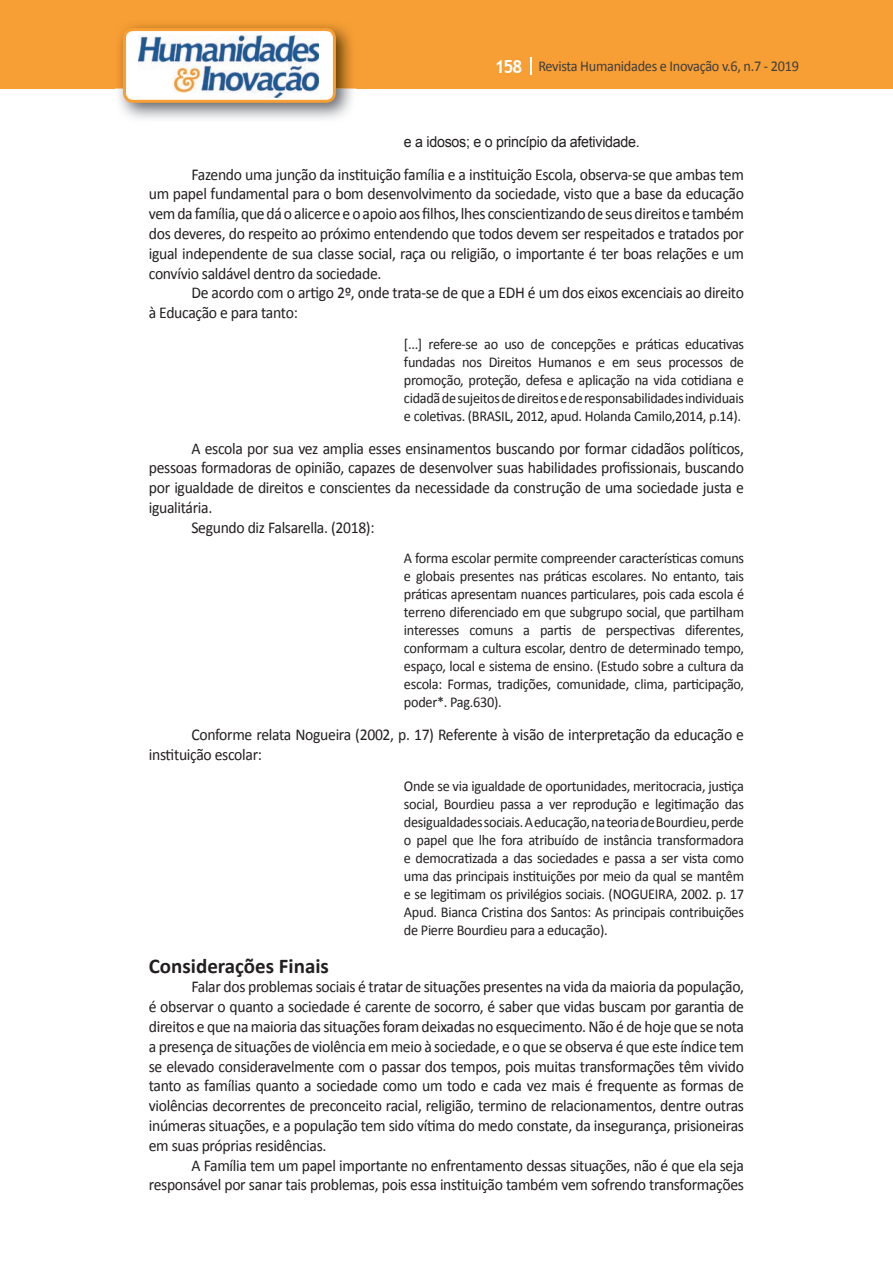
<style>
.page{position:relative;width:893px;height:1263px;background:#fff}
.page>*{position:absolute;margin:0;border:0;box-sizing:border-box;transform-origin:0 0}
.t1{font:700 21px "Calibri";color:#231f20}
.t2{font:16.5px/19.8px "Calibri";letter-spacing:-.02em;color:#231f20;text-align:justify;scale:.95 1}
.t3{font:15px/18px "Calibri";letter-spacing:-.02em;color:#231f20;text-align:justify;scale:.95 1}
.t4{font:15px "Calibri";letter-spacing:-.02em;color:#3e3e3f;scale:.95 1}
.t5{font:15px "Arial";letter-spacing:-.02em;color:#231f20;scale:.95 1}
.s1{font-family:"Trebuchet MS";font-weight:700;font-size:18px;color:#fff}
</style>
<div class="page">
<div style="left:0;top:0;width:893px;height:88px;background:#f79e34"></div>
<svg style="left:530px;top:57px;width:2px;height:18px"></svg>
<img style="left:115px;top:24px;width:241px;height:95px">
<svg style="left:123px;top:28px;width:213px;height:75px"></svg>
<p class="t4" style="left:495px;top:57px;width:322px"><span class="s1">158</span> Revista Humanidades e Inovação v.6, n.7 - 2019</p>
<p class="t5" style="left:404px;top:132px;width:250px">e a idosos; e o princípio da afetividade.</p>
<p class="t2" style="left:149px;top:164px;width:628px;text-indent:43px">Fazendo uma junção da instituição família e a instituição Escola, observa-se que ambas tem um papel fundamental para o bom desenvolvimento da sociedade, visto que a base da educação vem da família, que dá o alicerce e o apoio aos filhos, lhes conscientizando de seus direitos e também dos deveres, do respeito ao próximo entendendo que todos devem ser respeitados e tratados por igual independente de sua classe social, raça ou religião, o importante é ter boas relações e um convívio saldável dentro da sociedade.</p>
<p class="t2" style="left:149px;top:283px;width:628px;text-indent:43px">De acordo com o artigo 2º, onde trata-se de que a EDH é um dos eixos excenciais ao direito à Educação e para tanto:</p>
<p class="t3" style="left:404px;top:335px;width:360px">[...] refere-se ao uso de concepções e práticas educativas fundadas nos Direitos Humanos e em seus processos de promoção, proteção, defesa e aplicação na vida cotidiana e cidadã de sujeitos de direitos e de responsabilidades individuais e coletivas. (BRASIL, 2012, apud. Holanda Camilo,2014, p.14).</p>
<p class="t2" style="left:191px;top:438px;width:583px">A escola por sua vez amplia esses ensinamentos buscando por formar cidadãos políticos,</p>
<p class="t2" style="left:149px;top:458px;width:628px">pessoas formadoras de opinião, capazes de desenvolver suas habilidades profissionais, buscando</p>
<p class="t2" style="left:149px;top:478px;width:628px">por igualdade de direitos e conscientes da necessidade da construção de uma sociedade justa e</p>
<p class="t2" style="left:149px;top:498px;width:68px">igualitária.</p>
<p class="t2" style="left:191px;top:517px;width:194px">Segundo diz Falsarella. (2018):</p>
<p class="t3" style="left:404px;top:549px;width:360px">A forma escolar permite compreender características comuns e globais presentes nas práticas escolares. No entanto, tais práticas apresentam nuances particulares, pois cada escola é terreno diferenciado em que subgrupo social, que partilham interesses comuns a partis de perspectivas diferentes, conformam a cultura escolar, dentro de determinado tempo, espaço, local e sistema de ensino. (Estudo sobre a cultura da escola: Formas, tradições, comunidade, clima, participação, poder*. Pag.630).</p>
<p class="t2" style="left:149px;top:725px;width:628px;text-indent:43px">Conforme relata Nogueira (2002, p. 17) Referente à visão de interpretação da educação e instituição escolar:</p>
<p class="t3" style="left:404px;top:777px;width:360px">Onde se via igualdade de oportunidades, meritocracia, justiça social, Bourdieu passa a ver reprodução e legitimação das desigualdades sociais. A educação, na teoria de Bourdieu, perde o papel que lhe fora atribuído de instância transformadora e democratizada a das sociedades e passa a ser vista como uma das principais instituições por meio da qual se mantêm e se legitimam os privilégios sociais. (NOGUEIRA, 2002. p. 17<br>Apud. Bianca Cristina dos Santos: As principais contribuições de Pierre Bourdieu para a educação).</p>
<p class="t1" style="left:149px;top:952px;width:182px">Considerações Finais</p>
<p class="t2" style="left:149px;top:977px;width:628px;text-indent:43px">Falar dos problemas sociais é tratar de situações presentes na vida da maioria da população, é observar o quanto a sociedade é carente de socorro, é saber que vidas buscam por garantia de direitos e que na maioria das situações foram deixadas no esquecimento. Não é de hoje que se nota a presença de situações de violência em meio à sociedade, e o que se observa é que este índice tem se elevado consideravelmente com o passar dos tempos, pois muitas transformações têm vivido tanto as famílias quanto a sociedade como um todo e cada vez mais é frequente as formas de violências decorrentes de preconceito racial, religião, termino de relacionamentos, dentre outras inúmeras situações, e a população tem sido vítima do medo constate, da insegurança, prisioneiras em suas próprias residências.</p>
<p class="t2" style="left:149px;top:1155px;width:628px;text-align:right">A Família tem um papel importante no enfrentamento dessas situações, não é que ela seja responsável por sanar tais problemas, pois essa instituição também vem sofrendo transformações</p>
</div>
